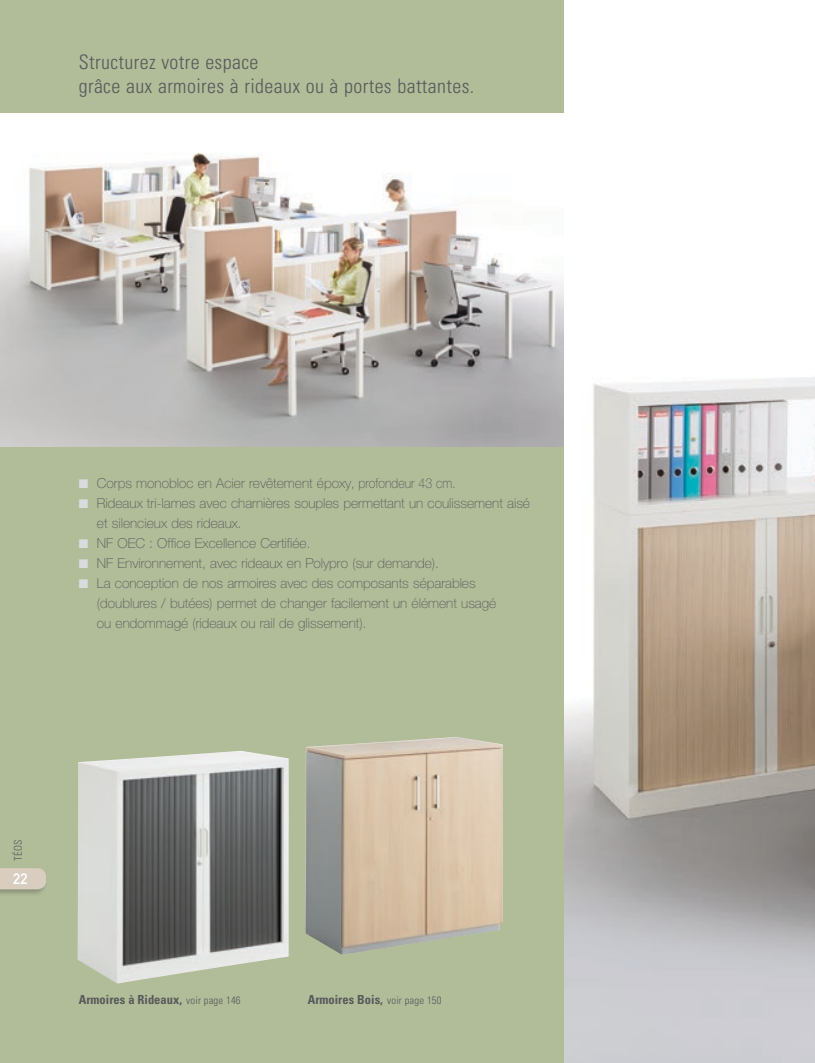
<style>
.page{position:relative;width:815px;height:1063px;background:#fff}
.page>*{position:absolute;margin:0;border:0;box-sizing:border-box;transform-origin:0 0}
.t1{font:300 condensed 20px/24px "Univers";letter-spacing:.02em;color:#58595b}
.t2{font:15px "DIN Mittelschrift Alternate";color:#fff}
.t3{font:100 13.75px/20px "Helvetica Neue";color:#58595b}
.t4{font:700 condensed 12.5px "Univers";color:#58595b}
.t5{font:300 condensed 10.62px "Univers";color:#58595b}
.s1{color:#dadbdd}
.s2{font-weight:300;font-size:10.62px}
</style>
<div class="page">
<img style="left:563px;top:280px;width:252px;height:783px">
<div style="left:0;top:0;width:563px;height:1063px;background:#b1bc99"></div>
<img style="left:0;top:113px;width:563px;height:333px">
<img style="left:78px;top:751px;width:211px;height:233px">
<img style="left:305px;top:737px;width:198px;height:218px">
<svg style="left:0;top:868px;width:46px;height:21px"></svg>
<h1 class="t1" style="left:79px;top:50px;width:397px">Structurez votre espace<br>grâce aux armoires à rideaux ou à portes battantes.</h1>
<p class="t3" style="left:79px;top:473px;width:378px"><span class="s1">■</span> Corps monobloc en Acier revêtement époxy, profondeur 43 cm.</p>
<p class="t3" style="left:97px;top:493px;width:435px;text-indent:-18px"><span class="s1">■</span> Rideaux tri-lames avec charnières souples permettant un coulissement aisé et silencieux des rideaux.</p>
<p class="t3" style="left:79px;top:533px;width:233px"><span class="s1">■</span> NF OEC : Office Excellence Certifiée.</p>
<p class="t3" style="left:79px;top:553px;width:362px"><span class="s1">■</span> NF Environnement, avec rideaux en Polypro (sur demande).</p>
<p class="t3" style="left:97px;top:573px;width:401px;text-indent:-18px"><span class="s1">■</span> La conception de nos armoires avec des composants séparables (doublures / butées) permet de changer facilement un élément usagé ou endommagé (rideaux ou rail de glissement).</p>
<p class="t5" style="left:12px;top:861px;width:23px;rotate:-90deg">TÉOS</p>
<p class="t2" style="left:13px;top:870px;width:16px">22</p>
<p class="t4" style="left:79px;top:992px;width:163px">Armoires à Rideaux, <span class="s2">voir page 146</span></p>
<p class="t4" style="left:308px;top:992px;width:135px">Armoires Bois, <span class="s2">voir page 150</span></p>
</div>
